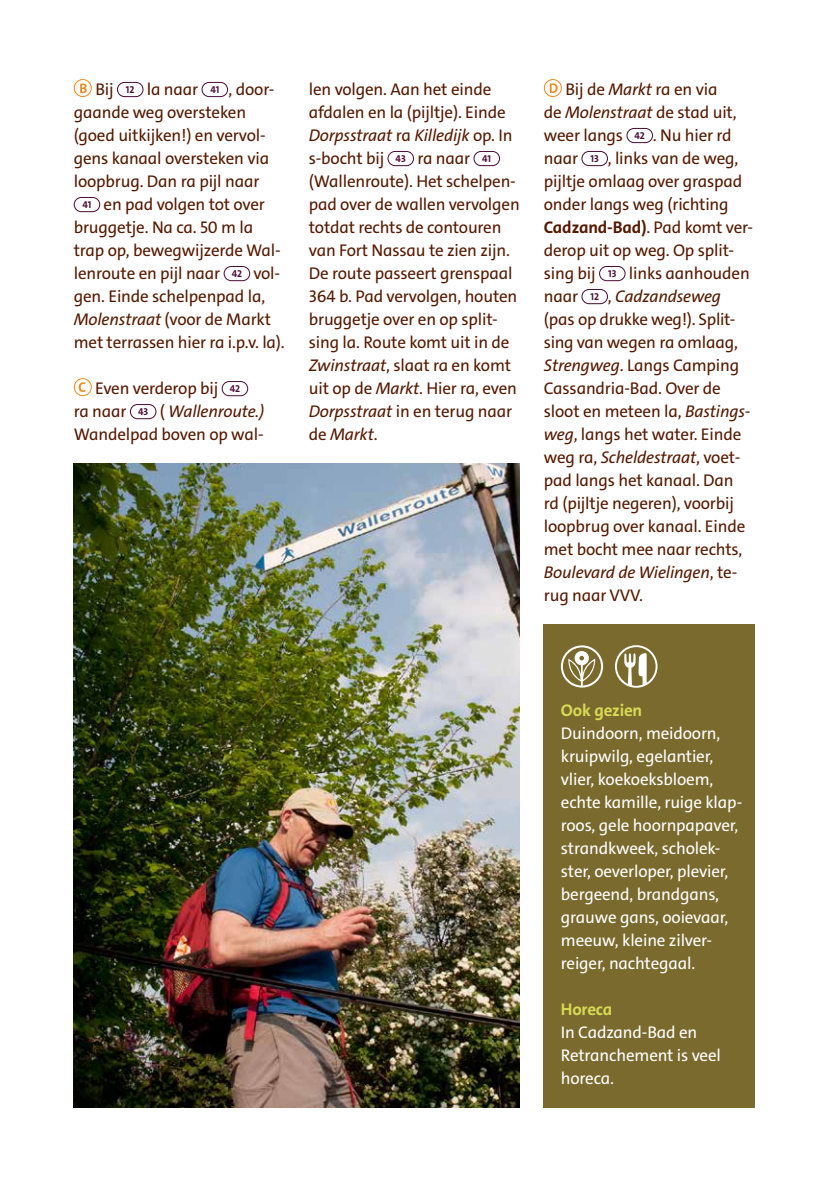
<style>
.page{position:relative;width:840px;height:1191px;background:#fff}
.page>*{position:absolute;margin:0;border:0;box-sizing:border-box;transform-origin:0 0}
.t1{font:17px/23px "The Sans C4 s";letter-spacing:-.01em;color:#551900}
.t2{font:17px/23px "The Sans C4 s";letter-spacing:-.01em;color:#fff}
.t3{font:700 17px "The Sans C4 s";letter-spacing:-.01em;color:#d9da55}
.s1{font-weight:700;font-size:10px;color:#4c0b36}
.s2{font-style:italic}
.s3{font-weight:700}
</style>
<div class="page">
<svg style="left:74px;top:79px;width:18px;height:18px"></svg>
<svg style="left:80px;top:84px;width:7px;height:9px"></svg>
<div style="left:117px;top:82px;width:26px;height:15px;border:1px solid #4c0b36;border-radius:7px"></div>
<div style="left:201px;top:82px;width:27px;height:15px;border:1px solid #4c0b36;border-radius:7px"></div>
<div style="left:74px;top:197px;width:26px;height:15px;border:1px solid #4c0b36;border-radius:7px"></div>
<div style="left:223px;top:266px;width:27px;height:15px;border:1px solid #4c0b36;border-radius:7px"></div>
<svg style="left:74px;top:378px;width:18px;height:18px"></svg>
<svg style="left:79px;top:382px;width:6px;height:10px"></svg>
<div style="left:221px;top:381px;width:27px;height:15px;border:1px solid #4c0b36;border-radius:7px"></div>
<div style="left:130px;top:404px;width:26px;height:15px;border:1px solid #4c0b36;border-radius:7px"></div>
<div style="left:543px;top:624px;width:211px;height:483px;background:#7a6a2d"></div>
<div style="left:387px;top:151px;width:27px;height:15px;border:1px solid #4c0b36;border-radius:7px"></div>
<div style="left:473px;top:151px;width:26px;height:15px;border:1px solid #4c0b36;border-radius:7px"></div>
<svg style="left:543px;top:79px;width:18px;height:18px"></svg>
<svg style="left:549px;top:83px;width:8px;height:10px"></svg>
<div style="left:626px;top:128px;width:26px;height:15px;border:1px solid #4c0b36;border-radius:7px"></div>
<div style="left:581px;top:151px;width:26px;height:15px;border:1px solid #4c0b36;border-radius:7px"></div>
<div style="left:598px;top:266px;width:27px;height:15px;border:1px solid #4c0b36;border-radius:7px"></div>
<div style="left:581px;top:289px;width:26px;height:15px;border:1px solid #4c0b36;border-radius:7px"></div>
<img style="left:74px;top:463px;width:445px;height:644px">
<svg style="left:615px;top:645px;width:42px;height:42px"></svg>
<div style="left:560px;top:645px;width:42px;height:42px;border:2px solid #fff;border-radius:50%"></div>
<svg style="left:568px;top:651px;width:27px;height:35px"></svg>
<p class="t1" style="left:95px;top:78px;width:180px">Bij <span class="s1">12</span> la naar <span class="s1">41</span> , door-</p>
<p class="t1" style="left:74px;top:101px;width:174px">gaande weg oversteken</p>
<p class="t1" style="left:74px;top:124px;width:193px">(goed uitkijken!) en vervol-</p>
<p class="t1" style="left:74px;top:147px;width:197px">gens kanaal oversteken via</p>
<p class="t1" style="left:74px;top:170px;width:187px">loopbrug. Dan ra pijl naar</p>
<p class="t1" style="left:82px;top:193px;width:184px"><span class="s1">41</span> en pad volgen tot over</p>
<p class="t1" style="left:74px;top:216px;width:181px">bruggetje. Na ca. 50 m la</p>
<p class="t1" style="left:74px;top:239px;width:208px">trap op, bewegwijzerde Wal-</p>
<p class="t1" style="left:74px;top:262px;width:208px">lenroute en pijl naar <span class="s1">42</span> vol-</p>
<p class="t1" style="left:74px;top:285px;width:193px">gen. Einde schelpenpad la,</p>
<p class="t1" style="left:74px;top:308px;width:199px"><span class="s2">Molenstraat</span> (voor de Markt</p>
<p class="t1" style="left:74px;top:331px;width:212px">met terrassen hier ra i.p.v. la).</p>
<p class="t1" style="left:74px;top:377px;width:192px;text-align:center">Even verderop bij <span class="s1">42<br></span>ra naar <span class="s1">43</span> ( <span class="s2">Wallenroute.)<br></span>Wandelpad boven op wal-</p>
<p class="t1" style="left:308px;top:78px;width:212px">len volgen. Aan het einde afdalen en la (pijltje). Einde<br><span class="s2">Dorpsstraat</span> ra <span class="s2">Killedijk</span> op. In s-bocht bij <span class="s1">43</span> ra naar <span class="s1">41 </span>(Wallenroute). Het schelpen&shy;pad over de wallen vervolgen totdat rechts de contouren van Fort Nassau te zien zijn.<br>De route passeert grenspaal<br>364 b. Pad vervolgen, houten bruggetje over en op split&shy;sing la. Route komt uit in de<br><span class="s2">Zwinstraat</span>, slaat ra en komt uit op de <span class="s2">Markt</span>. Hier ra, even<br><span class="s2">Dorpsstraat</span> in en terug naar de <span class="s2">Markt</span>.</p>
<p class="t1" style="left:543px;top:78px;width:211px;text-indent:22px">Bij de <span class="s2">Markt</span> ra en via<br>de <span class="s2">Molenstraat</span> de stad uit, weer langs <span class="s1">42</span> . Nu hier rd naar <span class="s1">13</span> , links van de weg, pijltje omlaag over graspad onder langs weg (richting<br><span class="s3">Cadzand-Bad)</span>. Pad komt ver&shy;derop uit op weg. Op split&shy;sing bij <span class="s1">13</span> links aanhouden naar <span class="s1">12</span> , <span class="s2">Cadzandseweg </span>(pas op drukke weg!). Split&shy;sing van wegen ra omlaag,<br><span class="s2">Strengweg</span>. Langs Camping<br>Cassandria-Bad. Over de sloot en meteen la, <span class="s2">Bastings&shy;weg</span>, langs het water. Einde weg ra, <span class="s2">Scheldestraat</span>, voet&shy;pad langs het kanaal. Dan<br>rd (pijltje negeren), voorbij loopbrug over kanaal. Einde met bocht mee naar rechts,<br><span class="s2">Boulevard de Wielingen</span>, te&shy;rug naar VVV.</p>
<p class="t3" style="left:560px;top:699px;width:83px">Ook gezien</p>
<p class="t2" style="left:560px;top:722px;width:183px">Duindoorn, meidoorn, kruipwilg, egelantier, vlier, koekoeksbloem, echte kamille, ruige klap&shy;roos, gele hoornpapaver, strandkweek, scholek&shy;ster, oeverloper, plevier, bergeend, brandgans, grauwe gans, ooievaar, meeuw, kleine zilver&shy;reiger, nachtegaal.</p>
<p class="t3" style="left:560px;top:998px;width:53px">Horeca</p>
<p class="t2" style="left:560px;top:1021px;width:161px">In Cadzand-Bad en<br>Retranchement is veel horeca.</p>
</div>
